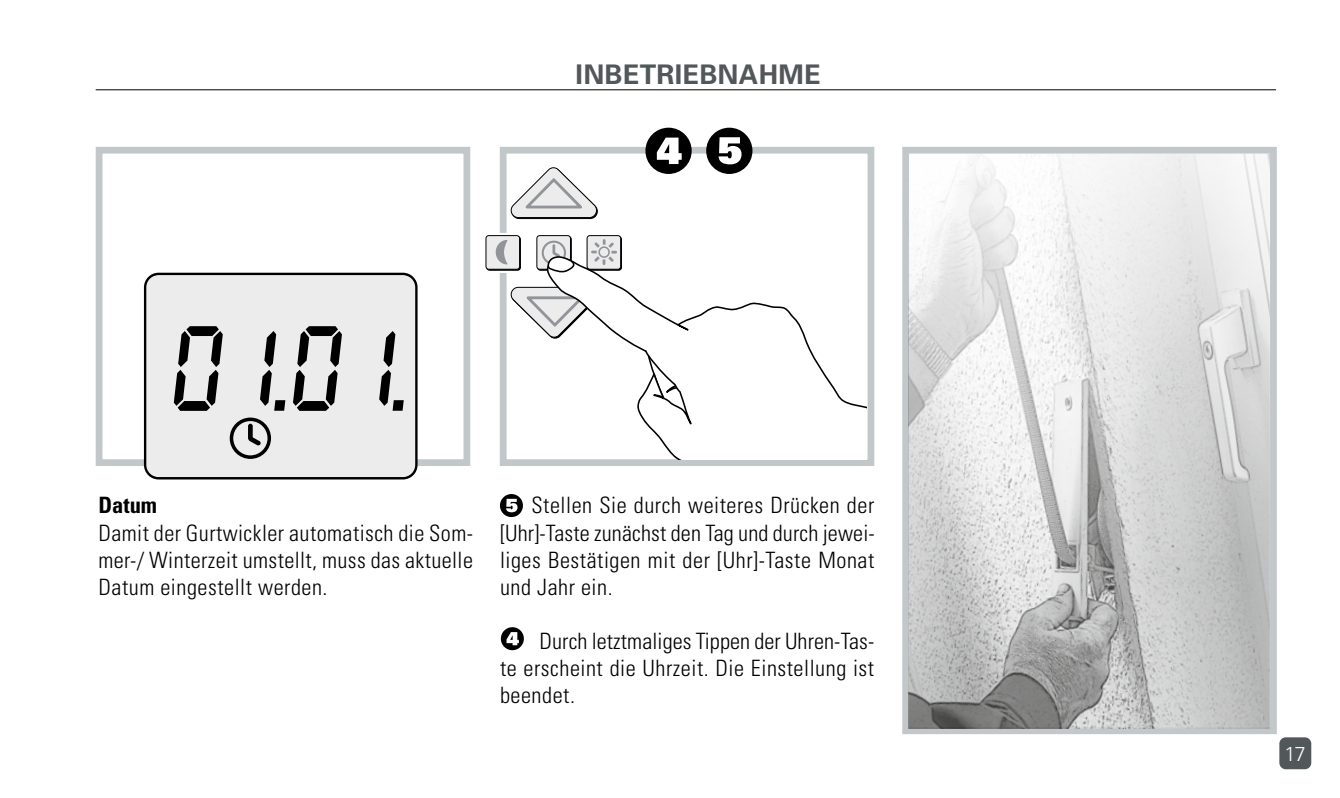
<style>
.page{position:relative;width:1340px;height:798px;background:#fff}
.page>*{position:absolute;margin:0;border:0;box-sizing:border-box;transform-origin:0 0}
.t1{font:700 27px "Univers LT Std";letter-spacing:.01em;color:#52575a}
.t2{font:300 condensed 22.5px/27px "Univers LT Std";letter-spacing:.025em;color:#000;text-align:justify}
.t3{font:700 condensed 22.5px "Univers LT Std";color:#000}
.t4{font:300 20.25px "Univers LT Std";color:#fff}
</style>
<div class="page">
<div style="left:1279px;top:737px;width:32px;height:32px;background:#52575a;border-radius:6px"></div>
<div style="left:96px;top:147px;width:374px;height:319px;background:#fff;border:7px solid #c2c7ca"></div>
<div style="left:501px;top:627px;width:23px;height:23px;background:#000;border-radius:50%"></div>
<svg style="left:506px;top:632px;width:13px;height:13px"></svg>
<div style="left:500px;top:494px;width:23px;height:23px;background:#000;border-radius:50%"></div>
<svg style="left:506px;top:498px;width:11px;height:14px"></svg>
<div style="left:500px;top:147px;width:374px;height:319px;background:#fff;border:7px solid #c2c7ca"></div>
<div style="left:146px;top:275px;width:270px;height:203px;background:#ececec"></div>
<svg style="left:174px;top:326px;width:230px;height:84px;background:#b5b5b5"></svg>
<svg style="left:171px;top:417px;width:100px;height:41px;background:#cdcdcd"></svg>
<div style="left:316px;top:416px;width:43px;height:42px;background:#ececec"></div>
<svg style="left:289px;top:417px;width:20px;height:41px"></svg>
<svg style="left:242px;top:292px;width:17px;height:22px"></svg>
<hr style="left:233px;top:292px;width:3px;height:22px;background:#ececec">
<hr style="left:262px;top:292px;width:3px;height:22px;background:#ececec">
<svg style="left:179px;top:292px;width:51px;height:23px"></svg>
<div style="left:271px;top:292px;width:121px;height:23px;background:#ececec"></div>
<div style="left:375px;top:417px;width:25px;height:5px;background:#ececec"></div>
<div style="left:375px;top:452px;width:25px;height:5px;background:#ececec"></div>
<svg style="left:381px;top:424px;width:14px;height:27px"></svg>
<div style="left:144px;top:272px;width:273px;height:207px;border:2px solid #000;border-radius:13px"></div>
<div style="left:645px;top:128px;width:46px;height:46px;background:#000;border-radius:50%"></div>
<svg style="left:657px;top:137px;width:24px;height:27px"></svg>
<div style="left:706px;top:128px;width:46px;height:46px;background:#000;border-radius:50%"></div>
<svg style="left:718px;top:137px;width:23px;height:27px"></svg>
<svg style="left:902px;top:147px;width:374px;height:586px;background:#c3c7ca"></svg>
<div style="left:483px;top:233px;width:40px;height:40px;border:6px solid #fff;border-radius:3px"></div>
<div style="left:584px;top:233px;width:40px;height:40px;border:6px solid #fff;border-radius:3px"></div>
<div style="left:534px;top:233px;width:40px;height:40px;border:6px solid #fff;border-radius:3px"></div>
<div style="left:486px;top:236px;width:35px;height:34px;border:1px solid #020203;border-radius:3px"></div>
<div style="left:587px;top:236px;width:35px;height:34px;border:1px solid #020203;border-radius:3px"></div>
<div style="left:537px;top:236px;width:35px;height:34px;border:1px solid #020203;border-radius:3px"></div>
<div style="left:486px;top:235px;width:33px;height:34px;background:#ececec;border-radius:3px"></div>
<div style="left:485px;top:235px;width:35px;height:34px;border:1px solid #020203;border-radius:3px"></div>
<div style="left:587px;top:235px;width:33px;height:34px;background:#ececec;border-radius:3px"></div>
<div style="left:586px;top:235px;width:35px;height:34px;border:1px solid #020203;border-radius:3px"></div>
<div style="left:537px;top:235px;width:33px;height:34px;background:#ececec;border-radius:3px"></div>
<div style="left:536px;top:235px;width:35px;height:34px;border:1px solid #020203;border-radius:3px"></div>
<svg style="left:500px;top:164px;width:98px;height:60px"></svg>
<svg style="left:543px;top:257px;width:323px;height:202px"></svg>
<svg style="left:495px;top:239px;width:122px;height:103px"></svg>
<hr style="left:96px;top:89px;width:1180px;height:1px;background:#000">
<img style="left:908px;top:154px;width:361px;height:574px">
<p class="t1" style="left:575px;top:59px;width:247px">INBETRIEBNAHME</p>
<p class="t3" style="left:98px;top:491px;width:60px">Datum</p>
<p class="t2" style="left:98px;top:519px;width:376px">Damit der Gurtwickler automatisch die Som&shy;mer-/ Winterzeit umstellt, muss das aktuelle Datum eingestellt werden.</p>
<p class="t2" style="left:500px;top:492px;width:376px;text-indent:32px">Stellen Sie durch weiteres Drücken der [Uhr]-Taste zunächst den Tag und durch jewei&shy;liges Bestätigen mit der [Uhr]-Taste Monat und Jahr ein.</p>
<p class="t2" style="left:500px;top:627px;width:376px;text-indent:40px">Durch letztmaliges Tippen der Uhren-Tas&shy;te erscheint die Uhrzeit. Die Einstellung ist beendet.</p>
<p class="t4" style="left:1284px;top:741px;width:23px">17</p>
</div>
